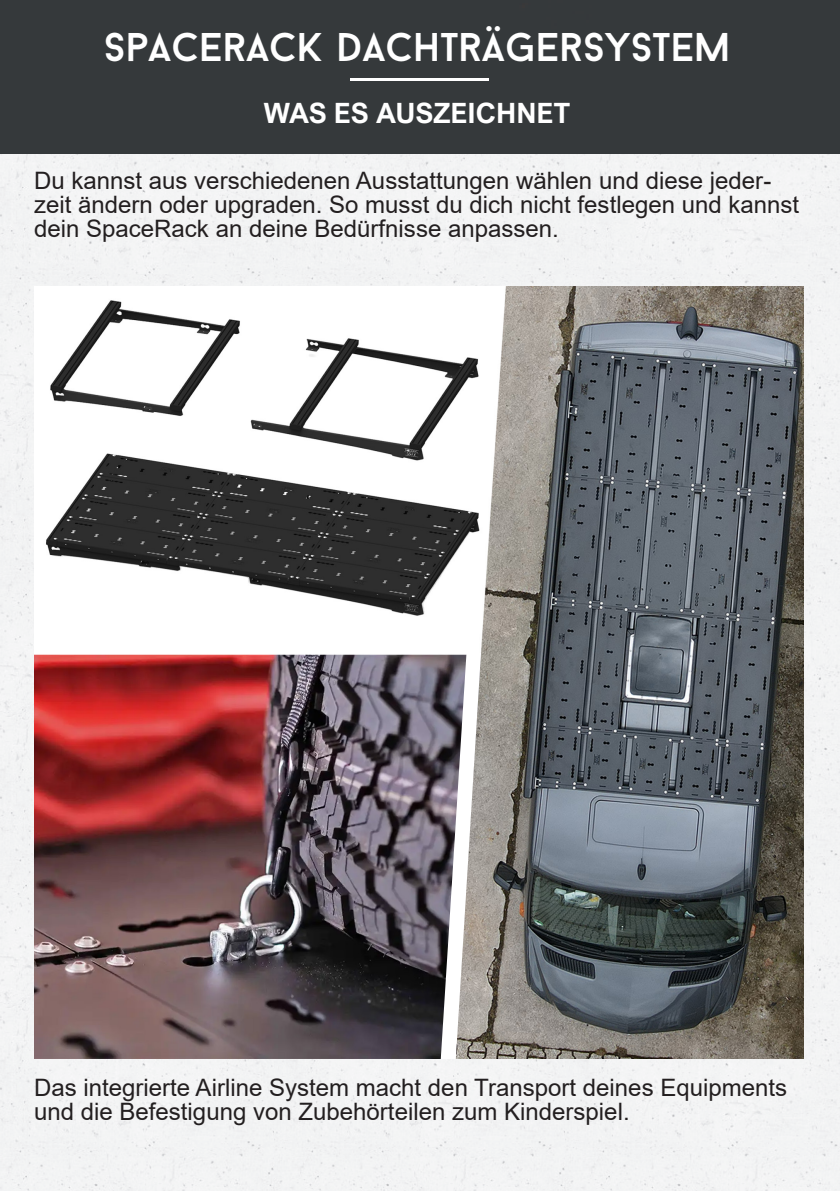
<style>
.page{position:relative;width:840px;height:1191px;background:#fff}
.page>*{position:absolute;margin:0;border:0;box-sizing:border-box;transform-origin:0 0}
.t1{font:40px "Baron Neue";color:#fff}
.t2{font:700 28px "Arial Nova";color:#fff}
.Beschreibung{font:24px/24px "Arial";color:#231f20}
</style>
<div class="page">
<div style="left:0;top:153px;width:839px;height:1038px;background:#f3f3f4"></div>
<div style="left:0;top:0;width:839px;height:153px;background:#35393b"></div>
<hr style="left:350px;top:78px;width:139px;height:3px;background:#fff">
<img style="left:34px;top:287px;width:768px;height:771px">
<svg style="left:440px;top:652px;width:40px;height:407px"></svg>
<h1 class="t1" style="left:104px;top:22px;width:628px">SPACERACK DACHTRÄGERSYSTEM</h1>
<h2 class="t2" style="left:263px;top:97px;width:308px">WAS ES AUSZEICHNET</h2>
<p class="Beschreibung" style="left:34px;top:168px;width:766px">Du kannst aus verschiedenen Ausstattungen wählen und diese jeder&shy;zeit ändern oder upgraden. So musst du dich nicht festlegen und kannst dein SpaceRack an deine Bedürfnisse anpassen.</p>
<p class="Beschreibung" style="left:34px;top:1075px;width:754px">Das integrierte Airline System macht den Transport deines Equipments und die Befestigung von Zubehörteilen zum Kinderspiel.</p>
</div>
